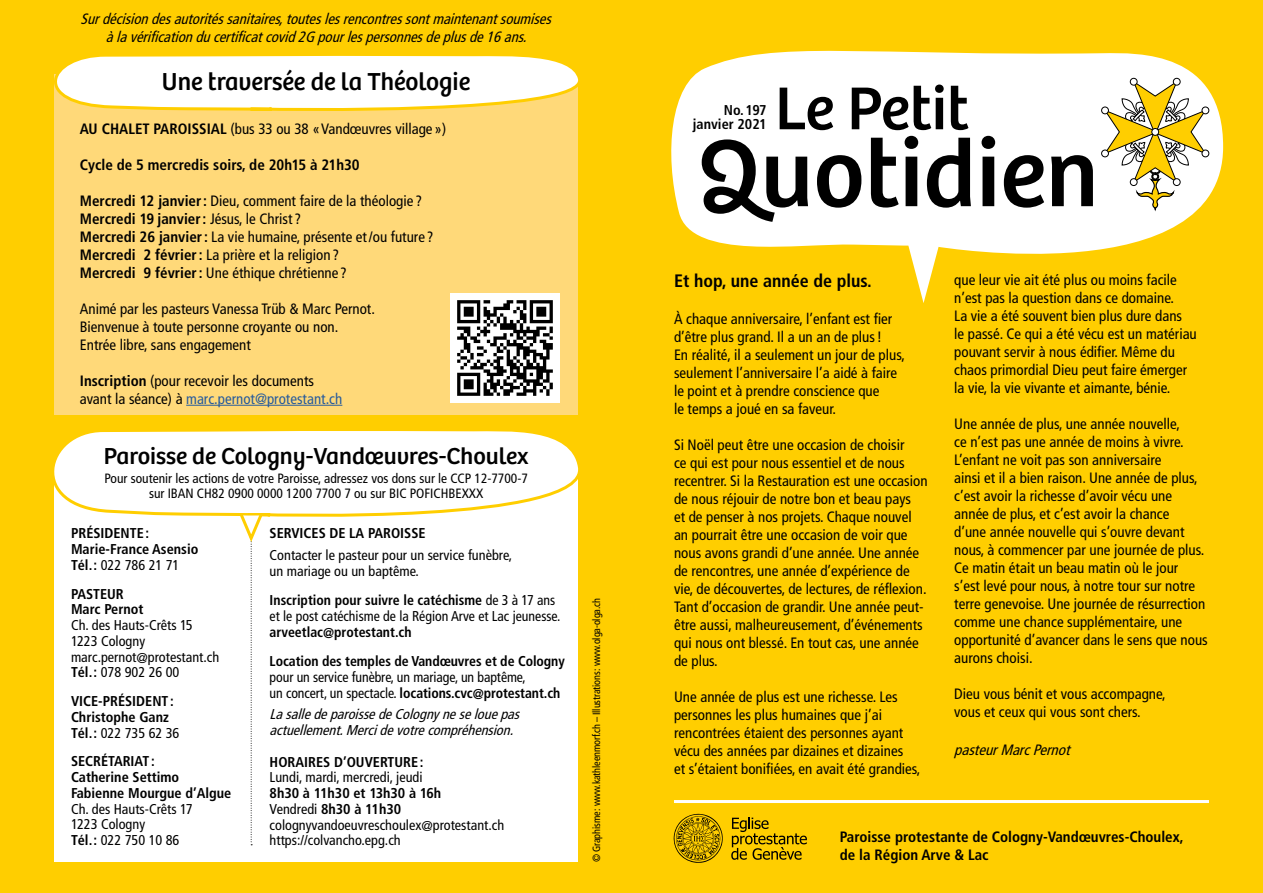
<style>
.page{position:relative;width:1263px;height:893px;background:#ffce00}
.page>*{position:absolute;margin:0;border:0;box-sizing:border-box;transform-origin:0 0}
.t1{font:98.55px "Bree";color:#000}
.t2{font:62.7px "Bree";color:#000}
.t3{font:25.5px "Bree";color:#000}
.t4{font:24px "Bree";color:#000}
.t5{font:700 condensed 18px "Frutiger";color:#000}
.t6{font:condensed 15px/18px "Frutiger";color:#000}
.t7{font:italic condensed 15px/18px "Frutiger";color:#000;text-align:center}
.t8{font:700 condensed 15px "Frutiger";color:#000}
.t9{font:condensed 14.25px/15.8px "Frutiger";color:#000}
.t10{font:700 condensed 14.25px/15.8px "Frutiger";color:#000}
.t11{font:italic condensed 14.25px/15.8px "Frutiger";color:#000}
.t12{font:condensed 13.5px/15px "Frutiger";color:#000;text-align:center}
.t13{font:condensed 10.5px "Frutiger";letter-spacing:-.015em;color:#000}
.s1{font-weight:700}
.s2{color:#275b9c}
.s3{font-weight:400}
</style>
<div class="page">
<hr style="left:674px;top:800px;width:535px;height:3px;background:#fff">
<div style="left:54px;top:466px;width:523px;height:396px;background:#fff"></div>
<svg style="left:54px;top:431px;width:525px;height:93px"></svg>
<svg style="left:237px;top:511px;width:29px;height:334px"></svg>
<svg style="left:671px;top:50px;width:552px;height:253px;fill:#fff"></svg>
<svg style="left:1103px;top:80px;width:104px;height:133px"></svg>
<div style="left:1130px;top:179px;width:7px;height:7px;background:#fff;border-radius:50%"></div>
<div style="left:1130px;top:178px;width:7px;height:8px;border:1px solid #000;border-radius:50%"></div>
<div style="left:1173px;top:179px;width:7px;height:7px;background:#fff;border-radius:50%"></div>
<div style="left:1173px;top:178px;width:7px;height:8px;border:1px solid #000;border-radius:50%"></div>
<div style="left:1202px;top:150px;width:7px;height:7px;background:#fff;border-radius:50%"></div>
<div style="left:1202px;top:150px;width:7px;height:7px;border:1px solid #000;border-radius:50%"></div>
<div style="left:1202px;top:107px;width:7px;height:7px;background:#fff;border-radius:50%"></div>
<div style="left:1202px;top:107px;width:7px;height:7px;border:1px solid #000;border-radius:50%"></div>
<div style="left:1173px;top:78px;width:7px;height:7px;background:#fff;border-radius:50%"></div>
<div style="left:1173px;top:78px;width:7px;height:7px;border:1px solid #000;border-radius:50%"></div>
<div style="left:1130px;top:78px;width:7px;height:7px;background:#fff;border-radius:50%"></div>
<div style="left:1130px;top:78px;width:7px;height:7px;border:1px solid #000;border-radius:50%"></div>
<div style="left:1152px;top:128px;width:7px;height:7px;background:#fff;border-radius:50%"></div>
<div style="left:1151px;top:128px;width:8px;height:8px;border:1px solid #000;border-radius:50%"></div>
<div style="left:1101px;top:150px;width:7px;height:7px;background:#fff;border-radius:50%"></div>
<div style="left:1101px;top:150px;width:8px;height:7px;border:1px solid #000;border-radius:50%"></div>
<div style="left:1101px;top:107px;width:7px;height:7px;background:#fff;border-radius:50%"></div>
<div style="left:1101px;top:107px;width:8px;height:7px;border:1px solid #000;border-radius:50%"></div>
<svg style="left:674px;top:814px;width:49px;height:49px"></svg>
<svg style="left:731px;top:817px;width:76px;height:43px"></svg>
<div style="left:54px;top:74px;width:524px;height:341px;background:#ffd979"></div>
<hr style="left:186px;top:405px;width:156px;height:1px;background:#275b9c">
<svg style="left:54px;top:55px;width:525px;height:56px;background:#fff7dc"></svg>
<img style="left:451px;top:293px;width:108px;height:109px">
<p class="t7" style="left:81px;top:10px;width:476px">Surdécisiondesautoritéssanitaires,touteslesrencontressontmaintenantsoumises àlavérificationducertificatcovid2G pourlespersonnesdeplusde16ans.</p>
<h3 class="t3" style="left:162px;top:66px;width:310px">Une traversée de la Théologie</h3>
<p class="t6" style="left:80px;top:120px;width:368px"><span class="s1">AU CHALET PAROISSIAL</span> (bus 33 ou 38 «Vandœuvres village»)</p>
<p class="t8" style="left:80px;top:156px;width:281px">Cycle de 5 mercredis soirs, de 20h15 à 21h30</p>
<p class="t6" style="left:80px;top:192px;width:355px"><span class="s1">Mercredi 12 janvier:</span> Dieu, comment faire de la théologie ?<br><span class="s1">Mercredi 19 janvier:</span> Jésus, le Christ ?<br><span class="s1">Mercredi 26 janvier:</span> La vie humaine, présente et/ou future ?<br><span class="s1">Mercredi 2 février:</span> La prière et la religion ?<br><span class="s1">Mercredi 9 février:</span> Une éthique chrétienne ?</p>
<p class="t6" style="left:80px;top:300px;width:297px">Animé par les pasteurs Vanessa Trüb &amp; Marc Pernot.<br>Bienvenue à toute personne croyante ou non.<br>Entrée libre, sans engagement</p>
<p class="t6" style="left:80px;top:372px;width:264px"><span class="s1">Inscription</span> (pour recevoir les documents avant la séance) à <span class="s2">marc.pernot@protestant.ch</span></p>
<h3 class="t4" style="left:104px;top:442px;width:426px">Paroisse de Cologny-Vandœuvres-Choulex</h3>
<p class="t12" style="left:105px;top:471px;width:425px">Pour soutenir les actions de votre Paroisse, adressez vos dons sur le CCP 12-7700-7 sur IBAN CH82 0900 0000 1200 7700 7 ou sur BIC POFICHBEXXX</p>
<p class="t10" style="left:71px;top:526px;width:129px">PRÉSIDENTE:<br>Marie-France Asensio<br>Tél.: <span class="s3">022 786 21 71</span></p>
<p class="t10" style="left:71px;top:586px;width:74px">PASTEUR<br>Marc Pernot</p>
<p class="t9" style="left:71px;top:617px;width:150px">Ch. des Hauts-Crêts 15<br>1223 Cologny marc.pernot@protestant.ch</p>
<p class="t10" style="left:71px;top:658px;width:110px;line-height:28.8px">Tél.: <span class="s3">078 902 26 00<br></span>VICE-PRÉSIDENT :</p>
<p class="t10" style="left:71px;top:709px;width:110px">Christophe Ganz<br>Tél.: <span class="s3">022 735 62 36</span></p>
<p class="t10" style="left:71px;top:754px;width:162px">SECRÉTARIAT :<br>Catherine Settimo<br>Fabienne Mourgue d’Algue</p>
<p class="t9" style="left:71px;top:801px;width:123px">Ch. des Hauts-Crêts 17<br>1223 Cologny<br><span class="s1">Tél.:</span> 022 750 10 86</p>
<p class="t10" style="left:270px;top:526px;width:157px">SERVICES DE LA PAROISSE</p>
<p class="t9" style="left:270px;top:547px;width:244px">Contacter le pasteur pour un service funèbre, un mariage ou un baptême.</p>
<p class="t9" style="left:270px;top:592px;width:292px"><span class="s1">Inscription pour suivre le catéchisme</span> de 3 à 17 ans et le post catéchisme de la Région Arve et Lac jeunesse.</p>
<p class="t10" style="left:270px;top:617px;width:297px;line-height:29.2px">arveetlac@protestant.ch<br>Location des temples de Vandœuvres et de Cologny</p>
<p class="t9" style="left:270px;top:669px;width:292px">pour un service funèbre, un mariage, un baptême,<br>un concert, un spectacle. <span class="s1">locations.cvc@protestant.ch</span></p>
<p class="t11" style="left:270px;top:706px;width:255px">LasalledeparoissedeColognyneselouepas actuellement.Mercidevotrecompréhension.</p>
<p class="t10" style="left:270px;top:754px;width:156px">HORAIRES D’OUVERTURE:</p>
<p class="t9" style="left:270px;top:769px;width:154px">Lundi, mardi, mercredi, jeudi</p>
<p class="t9" style="left:270px;top:785px;width:236px"><span class="s1">8h30 à 11h30 et 13h30 à 16h<br></span>Vendredi <span class="s1">8h30 à 11h30 </span>colognyvandoeuvreschoulex@protestant.ch https://colvancho.epg.ch</p>
<p class="t13" style="left:590px;top:862px;width:266px;rotate:-90deg">© Graphisme: www.kathleenmorf.ch – Illustrations: www.olga-olga.ch</p>
<p class="t10" style="left:693px;top:103px;width:75px;line-height:14.2px;text-align:right">No. 197 janvier 2021</p>
<h2 class="t2" style="left:775px;top:72px;width:195px">Le Petit</h2>
<h1 class="t1" style="left:697px;top:116px;width:403px">Quotidien</h1>
<p class="t5" style="left:674px;top:270px;width:199px">Et hop, une année de plus.</p>
<p class="t6" style="left:674px;top:310px;width:232px">À chaque anniversaire, l’enfant est fier d’être plus grand. Il a un an de plus!<br>En réalité, il a seulement un jour de plus, seulement l’anniversaire l’a aidé à faire le point et à prendre conscience que<br>le temps a joué en sa faveur.</p>
<p class="t6" style="left:674px;top:436px;width:255px">Si Noël peut être une occasion de choisir<br>ce qui est pour nous essentiel et de nous recentrer. Si la Restauration est une occasion de nous réjouir de notre bon et beau pays<br>et de penser à nos projets. Chaque nouvel an pourrait être une occasion de voir que nous avons grandi d’une année. Une année de rencontres, une année d’expérience de vie, de découvertes, de lectures, de réflexion.<br>Tant d’occasion de grandir. Une année peut&shy;être aussi, malheureusement, d’événements qui nous ont blessé. En tout cas, une année de plus.</p>
<p class="t6" style="left:674px;top:688px;width:248px">Une année de plus est une richesse. Les personnes les plus humaines que j’ai rencontrées étaient des personnes ayant vécu des années par dizaines et dizaines<br>et s’étaient bonifiées, en avait été grandies,</p>
<p class="t6" style="left:954px;top:271px;width:244px">que leur vie ait été plus ou moins facile n’est pas la question dans ce domaine.<br>La vie a été souvent bien plus dure dans<br>le passé. Ce qui a été vécu est un matériau pouvant servir à nous édifier. Même du chaos primordial Dieu peut faire émerger la vie, la vie vivante et aimante, bénie.</p>
<p class="t6" style="left:954px;top:415px;width:255px">Une année de plus, une année nouvelle,<br>ce n’est pas une année de moins à vivre.<br>L’enfant ne voit pas son anniversaire<br>ainsi et il a bien raison. Une année de plus, c’est avoir la richesse d’avoir vécu une année de plus, et c’est avoir la chance<br>d’une année nouvelle qui s’ouvre devant nous, à commencer par une journée de plus.<br>Ce matin était un beau matin où le jour s’est levé pour nous, à notre tour sur notre terre genevoise. Une journée de résurrection comme une chance supplémentaire, une opportunité d’avancer dans le sens que nous aurons choisi.</p>
<p class="t6" style="left:954px;top:685px;width:213px">Dieu vous bénit et vous accompagne, vous et ceux qui vous sont chers.</p>
<p class="t7" style="left:954px;top:740px;width:121px">pasteurMarcPernot</p>
<p class="t8" style="left:840px;top:828px;width:345px">Paroisse protestante de Cologny-Vandœuvres-Choulex,</p>
<p class="t8" style="left:840px;top:846px;width:150px">de la Région Arve &amp; Lac</p>
</div>
